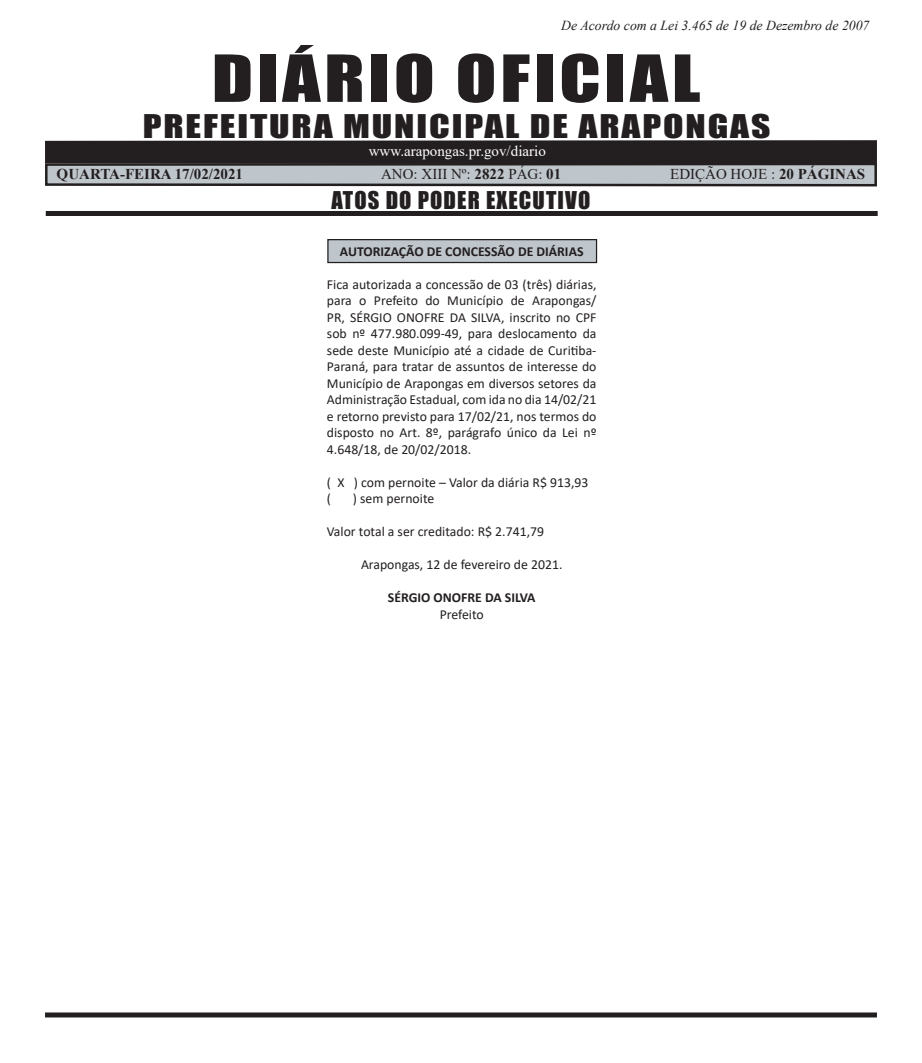
<style>
.page{position:relative;width:922px;height:1063px;background:#fff}
.page>*{position:absolute;margin:0;border:0;box-sizing:border-box;transform-origin:0 0}
.t1{font:60px "Impact";letter-spacing:.05em;color:#231f20;scale:1.25 1}
.t2{font:30px "Impact";letter-spacing:.05em;color:#231f20;scale:1.25 1}
.t3{font:22.5px "Impact";letter-spacing:.05em;color:#231f20}
.t4{font:15px "Times New Roman";color:#231f20}
.t5{font:15px "Times New Roman";color:#fff}
.t6{font:700 15px "Times New Roman";color:#231f20}
.t7{font:13.75px/16.5px "Calibri";color:#231f20;text-align:justify}
.t8{font:700 13.75px "Calibri";color:#231f20}
.t9{font:italic 13.75px "Times New Roman";color:#231f20}
.s1{font-weight:700}
</style>
<div class="page">
<svg style="left:45px;top:140px;width:832px;height:47px;background:#646568"></svg>
<div style="left:45px;top:1012px;width:831px;height:5px;background:#231f20"></div>
<div style="left:46px;top:211px;width:831px;height:5px;background:#231f20"></div>
<div style="left:328px;top:240px;width:268px;height:23px;background:#bec5cb"></div>
<div style="left:327px;top:239px;width:270px;height:24px;border:1px solid #231f20"></div>
<p class="t9" style="left:561px;top:16px;width:310px">De Acordo com a Lei 3.465 de 19 de Dezembro de 2007</p>
<h1 class="t1" style="left:212px;top:32px;width:392px">DIÁRIO OFICIAL</h1>
<h2 class="t2" style="left:143px;top:103px;width:503px">PREFEITURA MUNICIPAL DE ARAPONGAS</h2>
<p class="t5" style="left:369px;top:140px;width:178px">www.arapongas.pr.gov/diario</p>
<h3 class="t3" style="left:331px;top:183px;width:260px">ATOS DO PODER EXECUTIVO</h3>
<p class="t8" style="left:340px;top:242px;width:245px">AUTORIZAÇÃO DE CONCESSÃO DE DIÁRIAS</p>
<p class="t7" style="left:327px;top:276px;width:271px">Fica autorizada a concessão de 03 (três) diárias, para o Prefeito do Município de Arapongas/ PR, SÉRGIO ONOFRE DA SILVA, inscrito no CPF sob nº 477.980.099-49, para deslocamento da sede deste Município até a cidade de Curitiba-Paraná, para tratar de assuntos de interesse do Município de Arapongas em diversos setores da Administração Estadual, com ida no dia 14/02/21 e retorno previsto para 17/02/21, nos termos do disposto no Art. 8º, parágrafo único da Lei nº 4.648/18, de 20/02/2018.</p>
<p class="t7" style="left:327px;top:474px;width:263px">( X ) com pernoite – Valor da diária R$ 913,93</p>
<p class="t7" style="left:327px;top:490px;width:6px">(</p>
<p class="t7" style="left:353px;top:490px;width:83px">) sem pernoite</p>
<p class="t7" style="left:327px;top:523px;width:218px">Valor total a ser creditado: R$ 2.741,79</p>
<p class="t7" style="left:361px;top:556px;width:203px">Arapongas, 12 de fevereiro de 2021.</p>
<p class="t8" style="left:388px;top:588px;width:149px">SÉRGIO ONOFRE DA SILVA</p>
<p class="t7" style="left:439px;top:606px;width:46px">Prefeito</p>
<p class="t6" style="left:57px;top:164px;width:188px">QUARTA-FEIRA 17/02/2021</p>
<p class="t4" style="left:381px;top:164px;width:182px">ANO: XIII Nº: <span class="s1">2822</span> PÁG: <span class="s1">01</span></p>
<p class="t4" style="left:670px;top:164px;width:196px">EDIÇÃO HOJE : <span class="s1">20 PÁGINAS</span></p>
</div>
